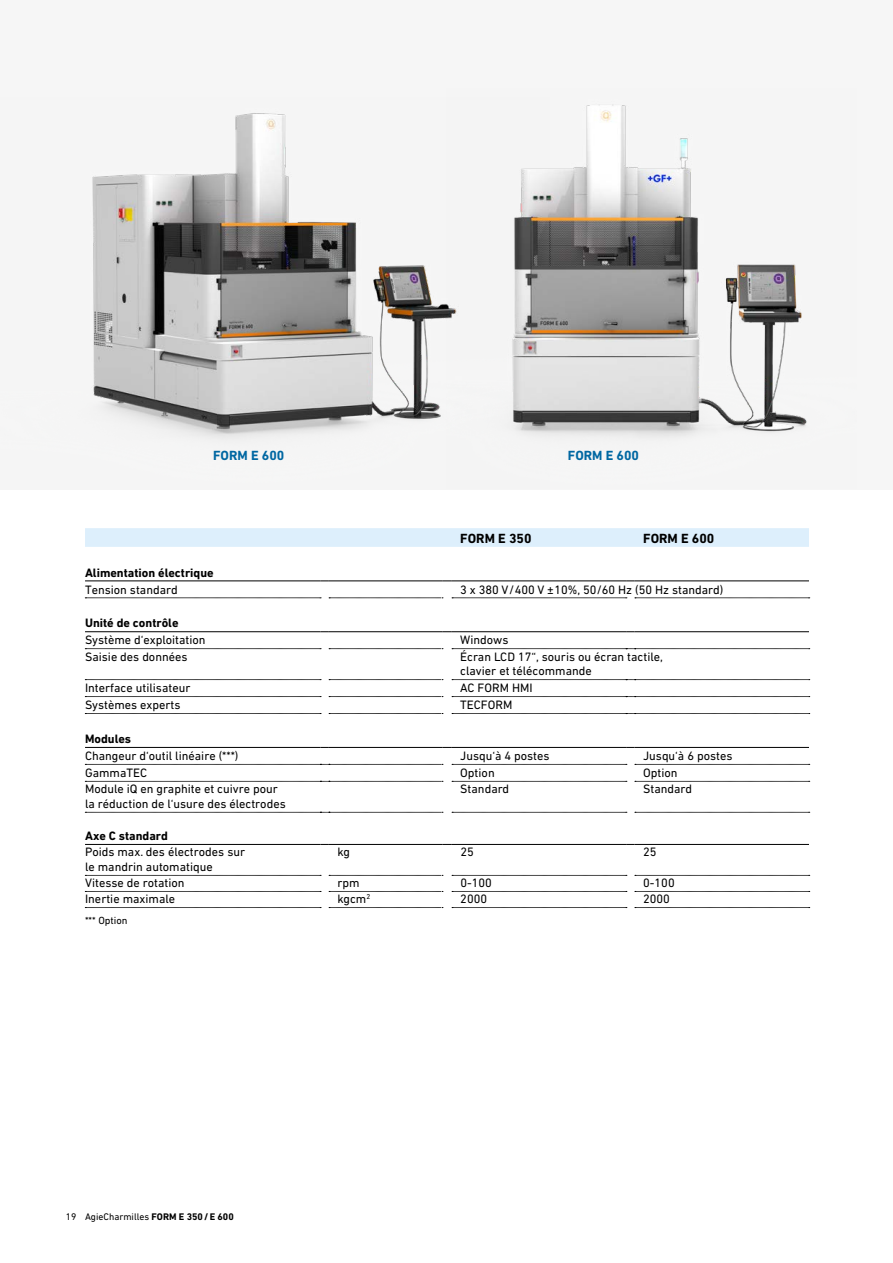
<style>
.page{position:relative;width:893px;height:1263px;background:#fff}
.page>*{position:absolute;margin:0;border:0;box-sizing:border-box;transform-origin:0 0}
.t1{font:700 13.5px "DIN Next W1 G";color:#0067a2}
.t2{font:700 13.5px "DIN Next W1 G";color:#000}
.t3{font:12.3px/14.9px "DIN Next W1 G";color:#000}
.t4{font:700 12.3px "DIN Next W1 G";color:#000}
.t5{font:10.5px "DIN Next W1 G";color:#000}
.t6{font:9.75px "DIN Next W1 G";color:#000}
.s1{font-weight:700}
</style>
<div class="page">
<div style="left:0;top:0;width:893px;height:489px;background:#f6f6f6"></div>
<img style="left:92px;top:113px;width:354px;height:325px">
<img style="left:446px;top:104px;width:361px;height:333px">
<div style="left:85px;top:528px;width:724px;height:19px;background:#ddeffc"></div>
<svg style="left:85px;top:598px;width:236px;height:1px"></svg>
<svg style="left:329px;top:598px;width:114px;height:1px"></svg>
<svg style="left:85px;top:648px;width:236px;height:1px"></svg>
<svg style="left:329px;top:648px;width:114px;height:1px"></svg>
<svg style="left:85px;top:679px;width:236px;height:1px"></svg>
<svg style="left:329px;top:679px;width:114px;height:1px"></svg>
<svg style="left:85px;top:696px;width:236px;height:1px"></svg>
<svg style="left:329px;top:696px;width:114px;height:1px"></svg>
<svg style="left:85px;top:713px;width:236px;height:1px"></svg>
<svg style="left:329px;top:713px;width:114px;height:1px"></svg>
<svg style="left:452px;top:764px;width:175px;height:1px"></svg>
<svg style="left:452px;top:781px;width:175px;height:1px"></svg>
<svg style="left:85px;top:812px;width:358px;height:1px"></svg>
<svg style="left:452px;top:812px;width:175px;height:1px"></svg>
<svg style="left:85px;top:875px;width:236px;height:1px"></svg>
<svg style="left:329px;top:875px;width:114px;height:1px"></svg>
<svg style="left:452px;top:875px;width:175px;height:1px"></svg>
<svg style="left:85px;top:891px;width:236px;height:1px"></svg>
<svg style="left:329px;top:891px;width:114px;height:1px"></svg>
<svg style="left:452px;top:891px;width:175px;height:1px"></svg>
<svg style="left:85px;top:907px;width:236px;height:1px"></svg>
<svg style="left:329px;top:907px;width:114px;height:1px"></svg>
<svg style="left:452px;top:907px;width:175px;height:1px"></svg>
<svg style="left:452px;top:598px;width:175px;height:1px"></svg>
<svg style="left:635px;top:598px;width:175px;height:1px"></svg>
<svg style="left:635px;top:764px;width:175px;height:1px"></svg>
<svg style="left:635px;top:781px;width:175px;height:1px"></svg>
<svg style="left:635px;top:812px;width:175px;height:1px"></svg>
<svg style="left:635px;top:875px;width:175px;height:1px"></svg>
<svg style="left:635px;top:891px;width:175px;height:1px"></svg>
<svg style="left:635px;top:907px;width:175px;height:1px"></svg>
<hr style="left:85px;top:631px;width:235px;height:1px;background:#000">
<hr style="left:329px;top:631px;width:113px;height:1px;background:#000">
<hr style="left:85px;top:747px;width:235px;height:1px;background:#000">
<hr style="left:329px;top:747px;width:113px;height:1px;background:#000">
<hr style="left:452px;top:747px;width:174px;height:1px;background:#000">
<hr style="left:635px;top:747px;width:174px;height:1px;background:#000">
<hr style="left:85px;top:844px;width:235px;height:1px;background:#000">
<hr style="left:329px;top:844px;width:113px;height:1px;background:#000">
<hr style="left:452px;top:844px;width:174px;height:1px;background:#000">
<hr style="left:635px;top:844px;width:174px;height:1px;background:#000">
<hr style="left:85px;top:581px;width:235px;height:1px;background:#000">
<hr style="left:329px;top:581px;width:113px;height:1px;background:#000">
<svg style="left:85px;top:764px;width:358px;height:1px"></svg>
<svg style="left:85px;top:781px;width:358px;height:1px"></svg>
<hr style="left:452px;top:581px;width:174px;height:1px;background:#000">
<hr style="left:635px;top:581px;width:174px;height:1px;background:#000">
<hr style="left:452px;top:631px;width:174px;height:1px;background:#000">
<hr style="left:635px;top:631px;width:174px;height:1px;background:#000">
<svg style="left:452px;top:648px;width:358px;height:1px"></svg>
<svg style="left:452px;top:679px;width:358px;height:1px"></svg>
<svg style="left:452px;top:696px;width:358px;height:1px"></svg>
<svg style="left:452px;top:713px;width:358px;height:1px"></svg>
<p class="t1" style="left:213px;top:447px;width:73px">FORM E 600</p>
<p class="t1" style="left:568px;top:447px;width:73px">FORM E 600</p>
<p class="t2" style="left:460px;top:530px;width:73px">FORM E 350</p>
<p class="t2" style="left:643px;top:530px;width:73px">FORM E 600</p>
<p class="t4" style="left:85px;top:565px;width:130px">Alimentation électrique</p>
<p class="t3" style="left:85px;top:582px;width:94px">Tension standard</p>
<p class="t3" style="left:460px;top:582px;width:264px">3 x 380 V/400 V ±10%, 50/60 Hz (50 Hz standard)</p>
<p class="t4" style="left:85px;top:616px;width:95px">Unité de contrôle</p>
<p class="t3" style="left:85px;top:633px;width:122px">Système d‘exploitation</p>
<p class="t3" style="left:460px;top:633px;width:50px">Windows</p>
<p class="t3" style="left:85px;top:649px;width:104px">Saisie des données</p>
<p class="t3" style="left:460px;top:649px;width:204px">Écran LCD 17“, souris ou écran tactile, clavier et télécommande</p>
<p class="t3" style="left:85px;top:680px;width:107px">Interface utilisateur</p>
<p class="t3" style="left:460px;top:680px;width:74px">AC FORM HMI</p>
<p class="t3" style="left:85px;top:697px;width:97px">Systèmes experts</p>
<p class="t3" style="left:460px;top:697px;width:54px">TECFORM</p>
<p class="t4" style="left:85px;top:732px;width:48px">Modules</p>
<p class="t3" style="left:85px;top:748px;width:155px">Changeur d‘outil linéaire (***)</p>
<p class="t3" style="left:460px;top:748px;width:91px">Jusqu‘à 4 postes</p>
<p class="t3" style="left:643px;top:748px;width:91px">Jusqu‘à 6 postes</p>
<p class="t3" style="left:85px;top:765px;width:64px">GammaTEC</p>
<p class="t3" style="left:460px;top:765px;width:36px">Option</p>
<p class="t3" style="left:643px;top:765px;width:36px">Option</p>
<p class="t3" style="left:85px;top:781px;width:202px">Module iQ en graphite et cuivre pour la réduction de l‘usure des électrodes</p>
<p class="t3" style="left:460px;top:781px;width:50px">Standard</p>
<p class="t3" style="left:643px;top:781px;width:50px">Standard</p>
<p class="t4" style="left:85px;top:829px;width:84px">Axe C standard</p>
<p class="t3" style="left:85px;top:844px;width:162px">Poids max. des électrodes sur le mandrin automatique</p>
<p class="t3" style="left:337px;top:844px;width:14px">kg</p>
<p class="t3" style="left:460px;top:844px;width:15px">25</p>
<p class="t3" style="left:643px;top:844px;width:15px">25</p>
<p class="t3" style="left:85px;top:875px;width:101px">Vitesse de rotation</p>
<p class="t3" style="left:337px;top:875px;width:24px">rpm</p>
<p class="t3" style="left:460px;top:875px;width:33px">0-100</p>
<p class="t3" style="left:643px;top:875px;width:33px">0-100</p>
<p class="t3" style="left:85px;top:891px;width:92px">Inertie maximale</p>
<p class="t3" style="left:337px;top:891px;width:34px">kgcm<sup>2</sup></p>
<p class="t3" style="left:460px;top:891px;width:28px">2000</p>
<p class="t3" style="left:643px;top:891px;width:28px">2000</p>
<p class="t5" style="left:85px;top:914px;width:44px">*** Option</p>
<p class="t6" style="left:66px;top:1211px;width:169px">19 AgieCharmilles <span class="s1">FORM E 350/E 600</span></p>
</div>
